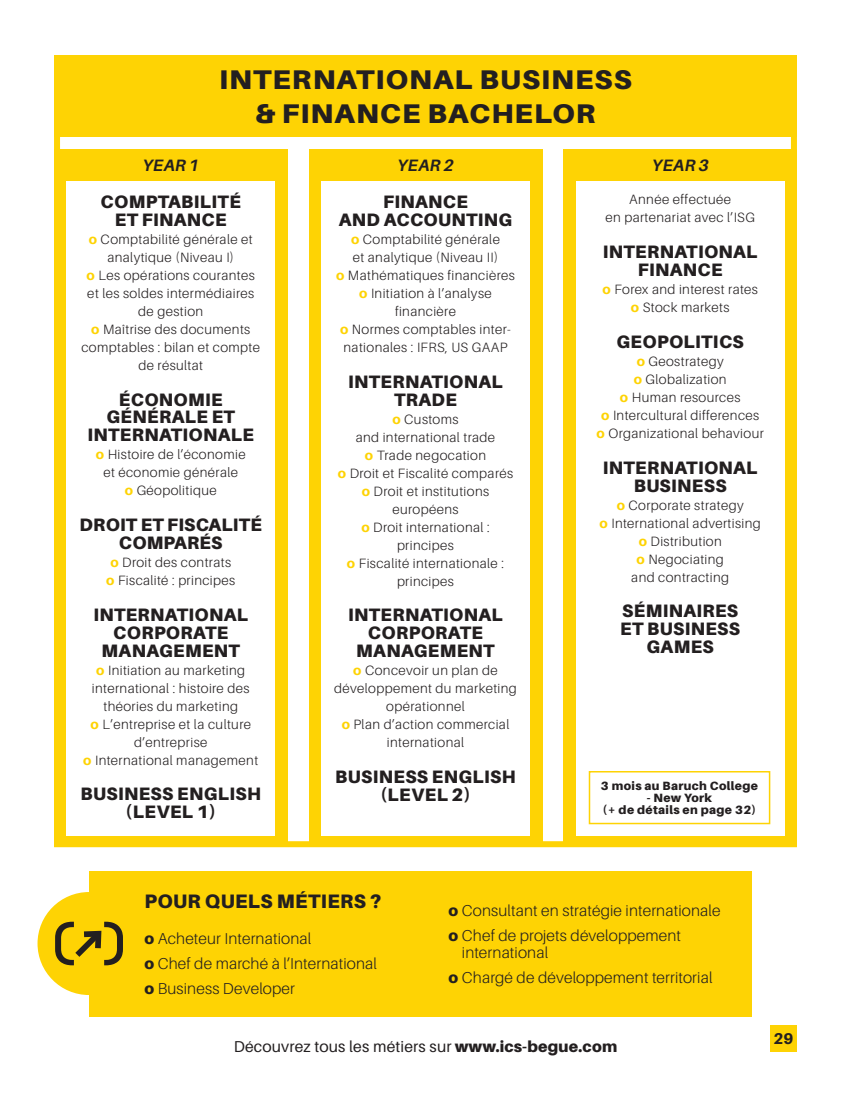
<style>
.page{position:relative;width:851px;height:1106px;background:#fff}
.page>*{position:absolute;margin:0;border:0;box-sizing:border-box;transform-origin:0 0}
.t1{font:900 27px/34.8px "Aileron";letter-spacing:.035em;color:#231f20;text-align:center;scale:1.07 1}
.t2{font:900 19.5px "Aileron";letter-spacing:.02em;color:#231f20}
.t3{font:900 18px/18px "Aileron";letter-spacing:.02em;color:#231f20;text-align:center}
.t4{font:italic 700 16.5px "Aileron";letter-spacing:.02em;color:#231f20}
.t5{font:300 15.75px/25px "Aileron";letter-spacing:.01em;color:#231f20}
.t6{font:15.75px "Aileron";letter-spacing:.01em;color:#231f20}
.t7{font:800 15.6px "Aileron";color:#231f20}
.t8{font:300 13.5px/18px "Aileron";letter-spacing:.03em;color:#231f20;text-align:center}
.t9{font:900 12px/12px "Aileron";letter-spacing:.03em;color:#231f20;text-align:center}
.s1{font-weight:800;color:#fed304}
.s2{font-weight:900}
</style>
<div class="page">
<div style="left:54px;top:55px;width:742px;height:81px;background:#fed304"></div>
<div style="left:54px;top:150px;width:233px;height:697px;background:#fed304"></div>
<div style="left:309px;top:150px;width:233px;height:697px;background:#fed304"></div>
<div style="left:563px;top:150px;width:233px;height:697px;background:#fed304"></div>
<div style="left:66px;top:181px;width:209px;height:655px;background:#fff"></div>
<div style="left:576px;top:181px;width:208px;height:655px;background:#fff"></div>
<div style="left:321px;top:181px;width:208px;height:655px;background:#fff"></div>
<div style="left:588px;top:771px;width:182px;height:53px;border:2px solid #fed304"></div>
<div style="left:89px;top:870px;width:662px;height:146px;background:#fed304"></div>
<div style="left:38px;top:892px;width:102px;height:103px;background:#fed304;border-radius:50%"></div>
<svg style="left:55px;top:921px;width:68px;height:44px"></svg>
<div style="left:770px;top:1025px;width:26px;height:27px;background:#fed304"></div>
<h1 class="t1" style="left:219px;top:62px;width:387px">INTERNATIONAL BUSINESS &amp; FINANCE BACHELOR</h1>
<p class="t4" style="left:142px;top:155px;width:58px">YEAR 1</p>
<p class="t4" style="left:397px;top:155px;width:58px">YEAR 2</p>
<p class="t4" style="left:651px;top:155px;width:58px">YEAR 3</p>
<h3 class="t3" style="left:101px;top:193px;width:142px">COMPTABILITÉ<br>ET FINANCE</h3>
<p class="t8" style="left:81px;top:231px;width:180px"><span class="s1">o</span> Comptabilité générale et analytique (Niveau I)<br><span class="s1">o</span> Les opérations courantes et les soldes intermédiaires de gestion<br><span class="s1">o</span> Maîtrise des documents comptables : bilan et compte de résultat</p>
<h3 class="t3" style="left:87px;top:391px;width:168px">ÉCONOMIE<br>GÉNÉRALE ET<br>INTERNATIONALE</h3>
<p class="t8" style="left:96px;top:446px;width:151px"><span class="s1">o</span> Histoire de l’économie et économie générale<br><span class="s1">o</span> Géopolitique</p>
<h3 class="t3" style="left:80px;top:516px;width:184px">DROIT ET FISCALITÉ<br>COMPARÉS</h3>
<p class="t8" style="left:106px;top:554px;width:131px"><span class="s1">o</span> Droit des contrats <span class="s1">o</span> Fiscalité : principes</p>
<h3 class="t3" style="left:93px;top:606px;width:156px">INTERNATIONAL<br>CORPORATE<br>MANAGEMENT</h3>
<p class="t8" style="left:83px;top:661px;width:176px"><span class="s1">o</span> Initiation au marketing international : histoire des théories du marketing<br><span class="s1">o</span> L’entreprise et la culture d’entreprise<br><span class="s1">o</span> International management</p>
<h3 class="t3" style="left:80px;top:785px;width:182px">BUSINESS ENGLISH (LEVEL 1)</h3>
<p class="t8" style="left:605px;top:191px;width:151px">Année effectuée<br>en partenariat avec l’ISG</p>
<h3 class="t3" style="left:602px;top:243px;width:156px">INTERNATIONAL<br>FINANCE</h3>
<p class="t8" style="left:602px;top:280px;width:157px"><span class="s1">o</span> Forex and interest rates <span class="s1">o</span> Stock markets</p>
<h3 class="t3" style="left:616px;top:333px;width:129px">GEOPOLITICS</h3>
<p class="t8" style="left:596px;top:353px;width:169px"><span class="s1">o</span> Geostrategy<br><span class="s1">o</span> Globalization<br><span class="s1">o</span> Human resources<br><span class="s1">o</span> Intercultural differences <span class="s1">o</span> Organizational behaviour</p>
<h3 class="t3" style="left:602px;top:459px;width:156px">INTERNATIONAL<br>BUSINESS</h3>
<p class="t8" style="left:599px;top:496px;width:163px"><span class="s1">o</span> Corporate strategy<br><span class="s1">o</span> International advertising <span class="s1">o</span> Distribution<br><span class="s1">o</span> Negociating<br>and contracting</p>
<h3 class="t3" style="left:620px;top:602px;width:121px">SÉMINAIRES<br>ET BUSINESS<br>GAMES</h3>
<h3 class="t3" style="left:338px;top:193px;width:175px">FINANCE<br>AND ACCOUNTING</h3>
<p class="t8" style="left:336px;top:231px;width:180px"><span class="s1">o</span> Comptabilité générale<br>et analytique (Niveau II)<br><span class="s1">o</span> Mathématiques financières <span class="s1">o</span> Initiation à l’analyse financière<br><span class="s1">o</span> Normes comptables inter&shy;nationales : IFRS, US GAAP</p>
<h3 class="t3" style="left:348px;top:373px;width:156px">INTERNATIONAL<br>TRADE</h3>
<p class="t8" style="left:338px;top:410px;width:177px"><span class="s1">o</span> Customs<br>and international trade<br><span class="s1">o</span> Trade negocation<br><span class="s1">o</span> Droit et Fiscalité comparés <span class="s1">o</span> Droit et institutions européens<br><span class="s1">o</span> Droit international : principes<br><span class="s1">o</span> Fiscalité internationale : principes</p>
<h3 class="t3" style="left:348px;top:606px;width:156px">INTERNATIONAL<br>CORPORATE<br>MANAGEMENT</h3>
<p class="t8" style="left:334px;top:662px;width:184px"><span class="s1">o</span> Concevoir un plan de développement du marketing opérationnel<br><span class="s1">o</span> Plan d’action commercial international</p>
<h3 class="t3" style="left:335px;top:768px;width:182px">BUSINESS ENGLISH (LEVEL 2)</h3>
<p class="t9" style="left:601px;top:780px;width:158px">3 mois au Baruch College</p>
<p class="t9" style="left:602px;top:792px;width:155px">- New York<br>(+ de détails en page 32)</p>
<h2 class="t2" style="left:144px;top:891px;width:238px">POUR QUELS MÉTIERS ?</h2>
<p class="t5" style="left:144px;top:926px;width:234px"><span class="s2">o</span> Acheteur International<br><span class="s2">o</span> Chef de marché à l’International <span class="s2">o</span> Business Developer</p>
<p class="t5" style="left:448px;top:899px;width:273px"><span class="s2">o</span> Consultant en stratégie internationale <span class="s2">o</span> Chef de projets développement</p>
<p class="t5" style="left:448px;top:940px;width:265px;text-indent:13px">international<br><span class="s2">o</span> Chargé de développement territorial</p>
<p class="t6" style="left:234px;top:1038px;width:385px">Découvrez tous les métiers sur <span class="s2">www.ics-begue.com</span></p>
<p class="t7" style="left:773px;top:1031px;width:22px">29</p>
</div>
